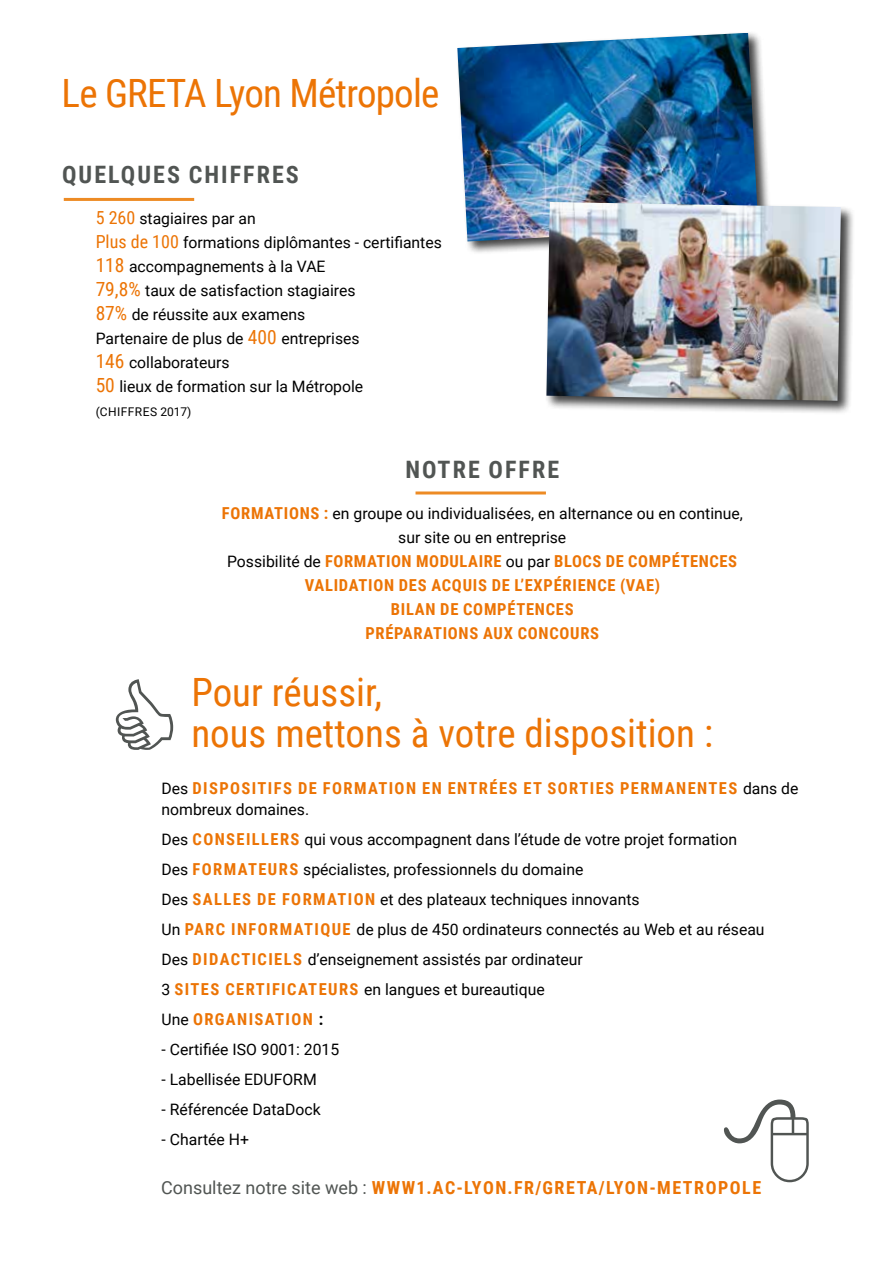
<style>
.page{position:relative;width:893px;height:1263px;background:#fff}
.page>*{position:absolute;margin:0;border:0;box-sizing:border-box;transform-origin:0 0}
.t1{font:39px/40.5px "Roboto Condensed";color:#ec7405}
.t2{font:39px "Roboto Condensed";letter-spacing:-.02em;color:#ec7405}
.t3{font:700 24px "Roboto Condensed";letter-spacing:.085em;color:#515553}
.t4{font:700 18px "Roboto Condensed";letter-spacing:.085em;color:#ec7405}
.t5{font:700 16.5px/24px "Roboto Condensed";letter-spacing:.045em;color:#ec7405;text-align:center}
.t6{font:700 16.5px "Roboto Condensed";letter-spacing:.085em;color:#ec7405}
.t7{font:15.75px/24px "Roboto";color:#000}
.t8{font:12px "Roboto";letter-spacing:.035em;color:#000}
.s1{font-family:"Roboto Condensed";font-size:18px;color:#ec7405}
.s2{font-family:"Roboto Condensed";font-size:19.5px;color:#ec7405}
.s3{font-family:"Roboto Condensed";font-weight:700;font-size:16.5px;color:#ec7405}
.s4{font-family:"Roboto";font-weight:400;font-size:15.75px;color:#000}
.s5{color:#000}
.s6{font-family:"Roboto";font-weight:400;color:#515553}
</style>
<div class="page">
<hr style="left:64px;top:198px;width:130px;height:3px;background:#ed8b24">
<hr style="left:415px;top:491px;width:131px;height:3px;background:#ed8b24">
<div style="left:456px;top:31px;width:316px;height:224px;background:#000;opacity:.75"></div>
<img style="left:457px;top:33px;width:301px;height:208px">
<div style="left:545px;top:200px;width:310px;height:215px;background:#000;opacity:.75"></div>
<img style="left:546px;top:202px;width:295px;height:199px">
<h1 class="t2" style="left:62px;top:66px;width:379px">Le GRETA Lyon Métropole</h1>
<h2 class="t3" style="left:62px;top:158px;width:238px">QUELQUES CHIFFRES</h2>
<p class="t7" style="left:96px;top:206px;width:348px"><span class="s1">5 260</span> stagiaires par an<br><span class="s1">Plus de 100</span> formations diplômantes - certifiantes<br><span class="s2">118</span> accompagnements à la VAE<br><span class="s2">79,8%</span> taux de satisfaction stagiaires<br><span class="s2">87%</span> de réussite aux examens<br>Partenaire de plus de <span class="s2">400</span> entreprises<br><span class="s2">146</span> collaborateurs<br><span class="s2">50</span> lieux de formation sur la Métropole</p>
<p class="t8" style="left:96px;top:403px;width:97px">(CHIFFRES 2017)</p>
<h2 class="t3" style="left:405px;top:453px;width:155px">NOTRE OFFRE</h2>
<p class="t7" style="left:222px;top:501px;width:523px;text-align:center"><span class="s3">FORMATIONS :</span> en groupe ou individualisées, en alternance ou en continue, sur site ou en entreprise</p>
<p class="t5" style="left:227px;top:549px;width:511px"><span class="s4">Possibilité de</span> FORMATION MODULAIRE <span class="s4">ou par</span> BLOCS DE COMPÉTENCES VALIDATION DES ACQUIS DE L’EXPÉRIENCE (VAE)<br>BILAN DE COMPÉTENCES<br>PRÉPARATIONS AUX CONCOURS</p>
<h1 class="t1" style="left:191px;top:671px;width:523px">Pour réussir,<br>nous mettons à votre disposition :</h1>
<p class="t6" style="left:162px;top:776px;width:638px"><span class="s4">Des</span> DISPOSITIFS DE FORMATION EN ENTRÉES ET SORTIES PERMANENTES <span class="s4">dans de</span></p>
<p class="t7" style="left:162px;top:794px;width:604px;line-height:30px">nombreux domaines.<br>Des <span class="s3">CONSEILLERS</span> qui vous accompagnent dans l’étude de votre projet formation Des <span class="s3">FORMATEURS</span> spécialistes, professionnels du domaine<br>Des <span class="s3">SALLES DE FORMATION</span> et des plateaux techniques innovants<br>Un <span class="s3">PARC INFORMATIQUE</span> de plus de 450 ordinateurs connectés au Web et au réseau Des <span class="s3">DIDACTICIELS</span> d’enseignement assistés par ordinateur<br>3 <span class="s3">SITES CERTIFICATEURS</span> en langues et bureautique</p>
<p class="t6" style="left:162px;top:1007px;width:163px"><span class="s4">Une</span> ORGANISATION <span class="s5">:</span></p>
<p class="t7" style="left:162px;top:1037px;width:179px">- Certifiée ISO 9001: 2015</p>
<p class="t7" style="left:162px;top:1067px;width:157px">- Labellisée EDUFORM</p>
<p class="t7" style="left:162px;top:1097px;width:161px">- Référencée DataDock</p>
<p class="t7" style="left:162px;top:1127px;width:89px">- Chartée H+</p>
<p class="t4" style="left:161px;top:1174px;width:602px"><span class="s6">Consultez notre site web :</span> WWW1.AC-LYON.FR/GRETA/LYON-METROPOLE</p>
</div>
